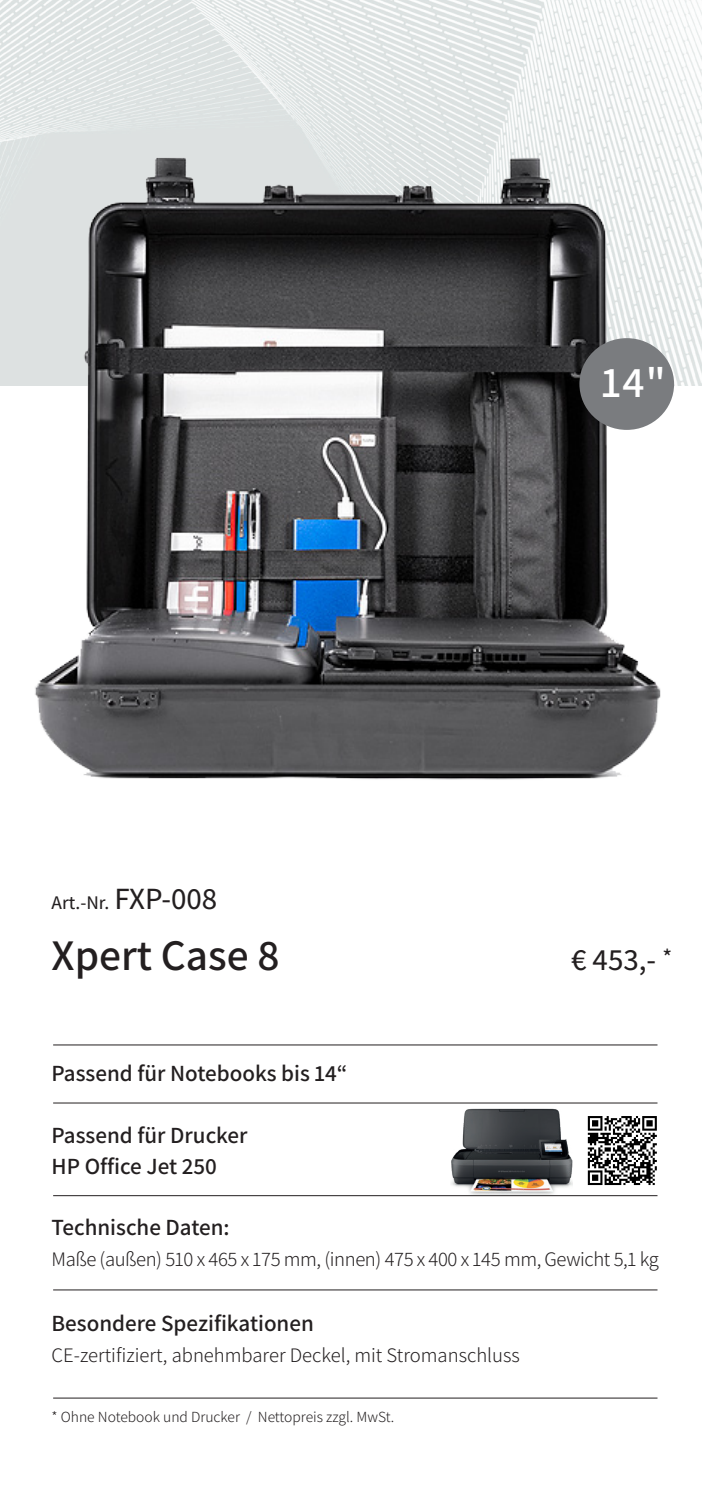
<style>
.page{position:relative;width:702px;height:1489px;background:#fff}
.page>*{position:absolute;margin:0;border:0;box-sizing:border-box;transform-origin:0 0}
.t1{font:600 43.75px "Assistant";color:#231f20}
.t2{font:600 43.75px "Assistant";color:#fff}
.t3{font:500 30.75px "Assistant";color:#231f20}
.t4{font:600 23px/30.8px "Assistant";color:#231f20}
.t5{font:300 20.5px "Assistant";letter-spacing:-.01em;color:#231f20}
.t6{font:500 19.25px "Assistant";color:#231f20}
.t7{font:300 15.5px "Assistant";color:#231f20}
.s1{font-size:30.75px}
</style>
<div class="page">
<img style="left:0;top:0;width:702px;height:386px">
<img style="left:13px;top:123px;width:689px;height:657px">
<hr style="left:53px;top:1102px;width:604px;height:1px;background:#231f20">
<hr style="left:53px;top:1195px;width:604px;height:1px;background:#231f20">
<hr style="left:53px;top:1289px;width:604px;height:1px;background:#231f20">
<hr style="left:53px;top:1397px;width:604px;height:1px;background:#231f20">
<hr style="left:53px;top:1044px;width:604px;height:1px;background:#231f20">
<img style="left:451px;top:1108px;width:121px;height:86px">
<div style="left:579px;top:338px;width:95px;height:92px;background:#7a7c7f;border-radius:50%"></div>
<div style="left:585px;top:1113px;width:74px;height:73px;background:linear-gradient(to bottom,#fff,#fff)"></div>
<svg style="left:587px;top:1115px;width:69px;height:69px"></svg>
<h1 class="t2" style="left:601px;top:352px;width:66px">14"</h1>
<p class="t6" style="left:52px;top:889px;width:167px">Art.-Nr. <span class="s1">FXP-008</span></p>
<h1 class="t1" style="left:52px;top:925px;width:229px">Xpert Case 8</h1>
<h2 class="t3" style="left:571px;top:939px;width:102px">€ 453,- <sup>*</sup></h2>
<p class="t4" style="left:52px;top:1056px;width:297px">Passend für Notebooks bis 14“</p>
<p class="t4" style="left:52px;top:1118px;width:197px">Passend für Drucker<br>HP Office Jet 250</p>
<p class="t4" style="left:52px;top:1210px;width:180px">Technische Daten:</p>
<p class="t5" style="left:52px;top:1244px;width:608px">Maße (außen) 510 x 465 x 175 mm, (innen) 475 x 400 x 145 mm, Gewicht 5,1 kg</p>
<p class="t4" style="left:52px;top:1306px;width:264px">Besondere Spezifikationen</p>
<p class="t5" style="left:52px;top:1340px;width:470px">CE-zertifiziert, abnehmbarer Deckel, mit Stromanschluss</p>
<p class="t7" style="left:52px;top:1405px;width:344px">* Ohne Notebook und Drucker / Nettopreis zzgl. MwSt.</p>
</div>
